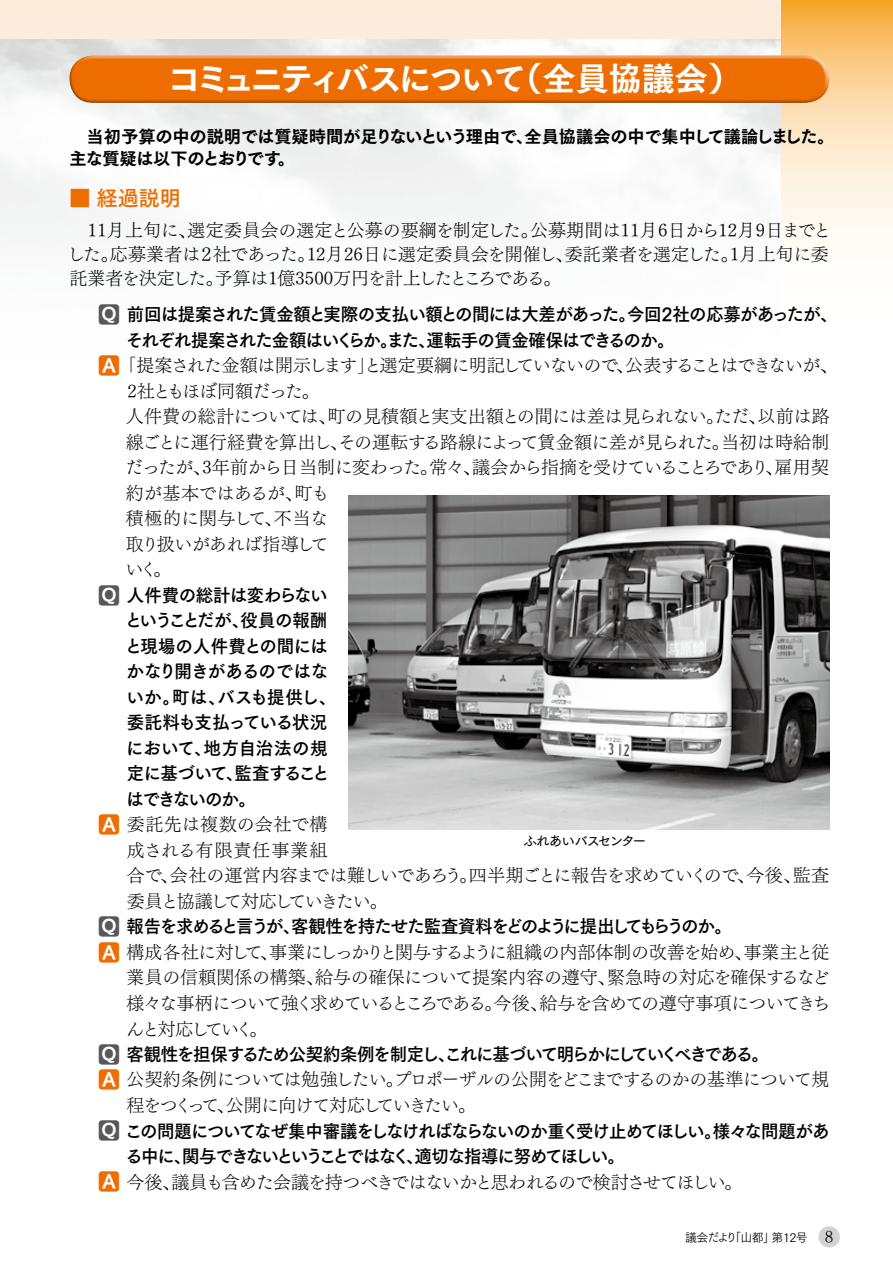
<style>
.page{position:relative;width:893px;height:1263px;background:#fff}
.page>*{position:absolute;margin:0;border:0;box-sizing:border-box;transform-origin:0 0}
.t1{font:33px "Tsuku Go Pro E";letter-spacing:-.09em;color:#fff}
.t2{font:33px "Tsuku Go Pro E";letter-spacing:-.06em;color:#fff}
.t3{font:22.5px "Tsuku Go Pro B";color:#595757}
.t4{font:22.5px "Tsuku Go Pro B";color:#ed6d00}
.t5{font:21px "Tsuku Go Pro B";color:#ed6d00}
.t6{font:18px/25.5px "Tsuku Min Pr 5 L";letter-spacing:-.035em;color:#000}
.t7{font:18px/25.5px "Tsuku Go Pro B";letter-spacing:-.06em;color:#000}
.t8{font:18px "Tsuku Min Pr 5 L";letter-spacing:-.06em;color:#000}
.t9{font:18px/25.5px "Tsuku Go Pro B";letter-spacing:-.035em;color:#000}
.t10{font:18px "Tsuku Min Pr 5 L";letter-spacing:-.07em;color:#000}
.t11{font:18px "Tsuku Min Pr 5 L";letter-spacing:-.055em;color:#000}
.t12{font:18px/25.5px "Tsuku Min Pr 5 L";letter-spacing:-.005em;color:#000}
.t13{font:18px "Tsuku Go Pro B";letter-spacing:-.08em;color:#000}
.t14{font:18px "Tsuku Min Pr 5 L";letter-spacing:.01em;color:#000}
.t15{font:18px "Tsuku Min Pr 5 L";letter-spacing:.015em;color:#000}
.t16{font:18px "Tsuku Go Pro B";letter-spacing:-.1em;color:#000}
.t17{font:18px "Tsuku Min Pr 5 L";letter-spacing:-.065em;color:#000}
.t18{font:18px/25.5px "Tsuku Min Pr 5 L";letter-spacing:-.12em;color:#000}
.t19{font:18px "Tsuku Min Pr 5 L";letter-spacing:-.015em;color:#000}
.t20{font:18px "Tsuku Go Pro B";letter-spacing:-.025em;color:#000}
.t21{font:18px "Tsuku Go Pro B";color:#000}
.t22{font:18px "Tsuku Go Pro B";letter-spacing:-.03em;color:#000}
.t23{font:18px "Tsuku Min Pr 5 L";letter-spacing:.055em;color:#000}
.t24{font:18px "Tsuku Min Pr 5 L";letter-spacing:.005em;color:#000}
.t25{font:18px "Tsuku Go Pro B";letter-spacing:-.155em;color:#000}
.t26{font:18px "Tsuku Min Pr 5 L";letter-spacing:-.13em;color:#000}
.t27{font:18px "Tsuku Go Pro B";letter-spacing:.025em;color:#000}
.t28{font:18px "Tsuku Go Pro B";letter-spacing:-.04em;color:#000}
.t29{font:17.25px "Tsuku Go Pro E";letter-spacing:-.01em;color:#000}
.t30{font:17.25px "Tsuku Go Pro E";letter-spacing:-.035em;color:#000}
.t31{font:16.5px "Tsuku Min Pro L";color:#000}
.t32{font:13.5px "Tsuku Go Pro D";letter-spacing:-.08em;color:#000}
.t33{font:12px "Tsuku Go Pro R";letter-spacing:-.05em;color:#000}
</style>
<div class="page">
<div style="left:0;top:0;width:893px;height:38px;background:#fdecdb"></div>
<svg style="left:781px;top:0;width:112px;height:280px"></svg>
<div style="left:73px;top:54px;width:757px;height:45px;background:#fff;opacity:.75"></div>
<div style="left:67px;top:56px;width:762px;height:49px;background:#000;opacity:.75"></div>
<img style="left:349px;top:495px;width:480px;height:334px">
<div style="left:819px;top:1226px;width:21px;height:21px;background:#d3d3d4;border-radius:50%"></div>
<h1 class="t2" style="left:510px;top:49px;width:233px">（全員協議会(</h1>
<h1 class="t1" style="left:168px;top:49px;width:360px">コミュニティバスについて</h1>
<p class="t29" style="left:69px;top:121px;width:766px">　当初予算の中の説明では質疑時間が足りないという理由で全員協議会の中で集中して議論しました。</p>
<p class="t29" style="left:516px;top:121px;width:19px">、</p>
<p class="t30" style="left:69px;top:143px;width:213px">主な質疑は以下のとおりです</p>
<p class="t29" style="left:278px;top:143px;width:19px">。</p>
<p class="t5" style="left:69px;top:180px;width:113px">■ 経過説明</p>
<p class="t6" style="left:69px;top:215px;width:129px">　11月上旬に、</p>
<p class="t12" style="left:188px;top:215px;width:353px">選定委員会の選定と公募の要綱を制定した。</p>
<p class="t15" style="left:530px;top:214px;width:303px">公募期間は11月6日から12月9日までと</p>
<p class="t14" style="left:307px;top:238px;width:524px">12月26日に選定委員会を開催し委託業者を選定した 1。月上旬に委</p>
<p class="t6" style="left:110px;top:239px;width:92px">応募業者は</p>
<p class="t6" style="left:197px;top:239px;width:120px">２社であった。</p>
<p class="t6" style="left:67px;top:239px;width:53px">した。</p>
<p class="t6" style="left:555px;top:239px;width:19px">、</p>
<p class="t8" style="left:215px;top:262px;width:348px">予算は億1 3500万円を計上したところである。</p>
<p class="t8" style="left:69px;top:262px;width:156px">託業者を決定した。</p>
<p class="t3" style="left:98px;top:295px;width:24px">Q</p>
<p class="t4" style="left:98px;top:346px;width:24px">A</p>
<p class="t9" style="left:127px;top:300px;width:712px">前回は提案された賃金額と実際の支払い額との間には大差があった今回2社の応募があったが、</p>
<p class="t7" style="left:618px;top:300px;width:19px">。</p>
<p class="t7" style="left:126px;top:325px;width:550px">それぞれ提案された金額はいくらかまた運転手の賃金確保はできるのか。</p>
<p class="t7" style="left:380px;top:325px;width:19px">。</p>
<p class="t11" style="left:118px;top:349px;width:721px">「提案された金額は開示しますと選定要綱に明記していないので公表することはできないが、</p>
<p class="t7" style="left:418px;top:325px;width:19px">、</p>
<p class="t6" style="left:357px;top:351px;width:19px">」</p>
<p class="t6" style="left:616px;top:351px;width:19px">、</p>
<p class="t8" style="left:127px;top:375px;width:194px">2社ともほぼ同額だった。</p>
<p class="t6" style="left:126px;top:402px;width:212px">人件費の総計については、</p>
<p class="t6" style="left:758px;top:402px;width:73px">以前は路</p>
<p class="t6" style="left:327px;top:402px;width:440px">町の見積額と実支出額との間には差は見られないただ、</p>
<p class="t6" style="left:706px;top:402px;width:19px">。</p>
<p class="t6" style="left:126px;top:427px;width:605px">線ごとに運行経費を算出しその運転する路線によって賃金額に差が見られた。</p>
<p class="t6" style="left:721px;top:427px;width:110px">当初は時給制</p>
<p class="t6" style="left:330px;top:427px;width:19px">、</p>
<p class="t6" style="left:295px;top:453px;width:145px;text-indent:-170px">だったが 3、年前から日当制に変わった。町も</p>
<p class="t8" style="left:429px;top:451px;width:401px">常々議会から指摘を受けていることろであり雇用契</p>
<p class="t6" style="left:463px;top:453px;width:19px">、</p>
<p class="t6" style="left:765px;top:453px;width:19px">、</p>
<p class="t12" style="left:126px;top:478px;width:204px">約が基本ではあるが、<br>積極的に関与して不当な</p>
<p class="t6" style="left:264px;top:504px;width:19px">、</p>
<p class="t6" style="left:126px;top:529px;width:204px">取り扱いがあれば指導して</p>
<p class="t6" style="left:153px;top:555px;width:19px">。</p>
<p class="t6" style="left:125px;top:555px;width:34px">いく</p>
<p class="t20" style="left:127px;top:579px;width:202px">人件費の総計は変わらない</p>
<p class="t3" style="left:98px;top:576px;width:24px">Q</p>
<p class="t4" style="left:98px;top:805px;width:24px">A</p>
<p class="t3" style="left:98px;top:907px;width:24px">Q</p>
<p class="t25" style="left:125px;top:605px;width:126px">ということだが、</p>
<p class="t21" style="left:125px;top:630px;width:204px">と現場の人件費との間には</p>
<p class="t22" style="left:127px;top:656px;width:203px">かなり開きがあるのではな</p>
<p class="t7" style="left:217px;top:682px;width:120px">バスも提供し、</p>
<p class="t7" style="left:240px;top:606px;width:88px">役員の報酬</p>
<p class="t7" style="left:172px;top:682px;width:55px">町は、</p>
<p class="t7" style="left:126px;top:682px;width:55px">いか。</p>
<p class="t7" style="left:127px;top:708px;width:202px">委託料も支払っている状況</p>
<p class="t27" style="left:204px;top:732px;width:125px">地方自治法の規</p>
<p class="t9" style="left:126px;top:733px;width:205px">において、<br>定に基づいて監査すること</p>
<p class="t7" style="left:126px;top:759px;width:131px;text-indent:100px">、はできないのか。</p>
<p class="t15" style="left:127px;top:808px;width:202px">委託先は複数の会社で構</p>
<p class="t23" style="left:127px;top:834px;width:202px">成される有限責任事業組</p>
<p class="t32" style="left:523px;top:830px;width:124px">ふれあいバスセンター</p>
<p class="t6" style="left:127px;top:861px;width:676px">合で会社の運営内容までは難しいであろう四半期ごとに報告を求めていくので今後、</p>
<p class="t6" style="left:793px;top:861px;width:38px">監査</p>
<p class="t6" style="left:459px;top:861px;width:19px">。</p>
<p class="t18" style="left:127px;top:861px;width:262px;text-indent:34px">、<br>委員と協議して対応していきたい。</p>
<p class="t13" style="left:127px;top:911px;width:607px">報告を求めると言うが客観性を持たせた監査資料をどのように提出してもらうのか。</p>
<p class="t6" style="left:737px;top:861px;width:19px">、</p>
<p class="t7" style="left:283px;top:912px;width:19px">、</p>
<p class="t4" style="left:98px;top:933px;width:24px">A</p>
<p class="t6" style="left:127px;top:937px;width:704px">構成各社に対して事業にしっかりと関与するように組織の内部体制の改善を始め事業主と従</p>
<p class="t6" style="left:260px;top:937px;width:19px">、</p>
<p class="t6" style="left:735px;top:937px;width:19px">、</p>
<p class="t6" style="left:607px;top:963px;width:224px">緊急時の対応を確保するなど</p>
<p class="t24" style="left:127px;top:961px;width:199px">業員の信頼関係の構築、</p>
<p class="t19" style="left:315px;top:961px;width:302px">給与の確保について提案内容の遵守、</p>
<p class="t6" style="left:539px;top:988px;width:292px">給与を含めての遵守事項についてきち</p>
<p class="t17" style="left:127px;top:987px;width:423px">様々な事柄について強く求めているところである今後、</p>
<p class="t6" style="left:484px;top:988px;width:19px">。</p>
<p class="t26" style="left:126px;top:1012px;width:129px">んと対応していく</p>
<p class="t7" style="left:127px;top:1039px;width:644px">客観性を担保するため公契約条例を制定しこれに基づいて明らかにしていくべきである。</p>
<p class="t6" style="left:249px;top:1014px;width:19px">。</p>
<p class="t3" style="left:98px;top:1035px;width:24px">Q</p>
<p class="t7" style="left:438px;top:1039px;width:19px">、</p>
<p class="t4" style="left:98px;top:1060px;width:24px">A</p>
<p class="t6" style="left:127px;top:1065px;width:704px">公契約条例については勉強したいプロポーザルの公開をどこまでするのかの基準について規</p>
<p class="t6" style="left:386px;top:1065px;width:19px">。</p>
<p class="t10" style="left:127px;top:1089px;width:351px">程をつくって公開に向けて対応していきたい。</p>
<p class="t6" style="left:217px;top:1090px;width:19px">、</p>
<p class="t3" style="left:98px;top:1111px;width:24px">Q</p>
<p class="t7" style="left:125px;top:1116px;width:598px">この問題についてなぜ集中審議をしなければならないのか重く受け止めてほしい。</p>
<p class="t28" style="left:713px;top:1115px;width:118px">様々な問題があ</p>
<p class="t16" style="left:125px;top:1140px;width:501px">る中に関与できないということではなく適切な指導に努めてほしい。</p>
<p class="t7" style="left:174px;top:1141px;width:19px">、</p>
<p class="t10" style="left:172px;top:1165px;width:572px">議員も含めた会議を持つべきではないかと思われるので検討させてほしい。</p>
<p class="t7" style="left:406px;top:1141px;width:19px">、</p>
<p class="t4" style="left:98px;top:1162px;width:24px">A</p>
<p class="t6" style="left:127px;top:1167px;width:55px">今後、</p>
<p class="t33" style="left:729px;top:1227px;width:48px">「山都」</p>
<p class="t33" style="left:772px;top:1227px;width:38px">第12号</p>
<p class="t33" style="left:685px;top:1227px;width:54px">議会だより</p>
<p class="t31" style="left:825px;top:1222px;width:10px">8</p>
</div>
